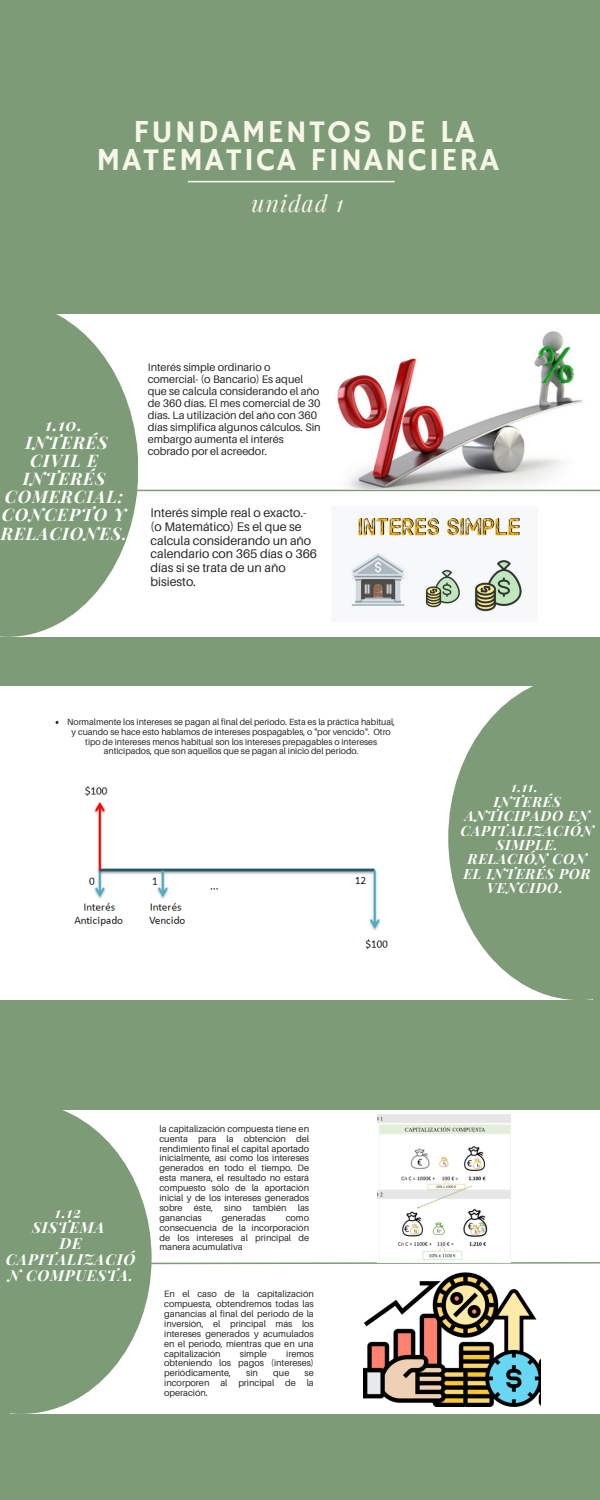
<style>
.page{position:relative;width:600px;height:1500px;background:#7d9b76}
.page>*{position:absolute;margin:0;border:0;box-sizing:border-box;transform-origin:0 0}
.t1{font:32px/28.5px "Hammersmith One";letter-spacing:.06em;color:#f6f6e9;text-align:center}
.t2{font:italic 23px "Playfair Display";letter-spacing:.05em;color:#f6f6e9}
.t3{font:italic 700 17.3px/18px "Playfair Display";letter-spacing:.05em;color:#fff;text-align:center}
.t4{font:italic 700 15.2px/15.8px "Playfair Display";letter-spacing:.05em;color:#fff;text-align:center}
.t5{font:italic 700 14.2px/14.4px "Playfair Display";letter-spacing:.05em;color:#fff;text-align:center}
.t6{font:12.5px/13.7px "Aileron";letter-spacing:-.005em;color:#272727}
.t7{font:10.9px/12px "Aileron";letter-spacing:-.005em;color:#272727}
.t8{font:9.2px/9.9px "Aileron";letter-spacing:-.005em;color:#272727;text-align:justify}
.t9{font:8.9px/9.6px "Aileron";letter-spacing:-.005em;color:#272727;text-align:center}
</style>
<div class="page">
<hr style="left:188px;top:181px;width:207px;height:1px;background:#fff">
<div style="left:0;top:314px;width:600px;height:323px;background:#fff"></div>
<svg style="left:0;top:314px;width:138px;height:323px;fill:#7d9b76"></svg>
<div style="left:10px;top:1110px;width:590px;height:304px;background:#fff"></div>
<svg style="left:10px;top:1110px;width:142px;height:304px;fill:#7d9b76"></svg>
<div style="left:0;top:686px;width:592px;height:314px;background:#fff"></div>
<svg style="left:448px;top:686px;width:145px;height:314px;fill:#7d9b76"></svg>
<hr style="left:104px;top:490px;width:496px;height:1px;background:#7d9b76">
<svg style="left:117px;top:1261px;width:483px;height:4px"></svg>
<img style="left:351px;top:516px;width:171px;height:96px">
<img style="left:337px;top:331px;width:246px;height:157px">
<img style="left:74px;top:786px;width:314px;height:163px">
<img style="left:377px;top:1114px;width:134px;height:148px">
<img style="left:363px;top:1272px;width:177px;height:135px">
<h1 class="t1" style="left:96px;top:119px;width:404px">FUNDAMENTOS DE LA<br>MATEMATICA FINANCIERA</h1>
<p class="t2" style="left:252px;top:187px;width:93px">unidad 1</p>
<h4 class="t3" style="left:1px;top:415px;width:128px">1.10.<br>INTERÉS<br>CIVIL E<br>INTERÉS<br>COMERCIAL:<br>CONCEPTO Y<br>RELACIONES.</h4>
<p class="t7" style="left:148px;top:361px;width:174px">Interés simple ordinario o comercial- (o Bancario) Es aquel que se calcula considerando el año de 360 días. El mes comercial de 30 días. La utilización del año con 360 días simplifica algunos cálculos. Sin embargo aumenta el interés cobrado por el acreedor.</p>
<p class="t6" style="left:151px;top:506px;width:168px">Interés simple real o exacto.- (o Matemático) Es el que se calcula considerando un año calendario con 365 días o 366 días si se trata de un año bisiesto.</p>
<p class="t9" style="left:67px;top:717px;width:330px">Normalmente los intereses se pagan al final del periodo. Esta es la práctica habitual, y cuando se hace esto hablamos de intereses pospagables, o "por vencido". Otro tipo de intereses menos habitual son los intereses prepagables o intereses anticipados, que son aquellos que se pagan al inicio del periodo.</p>
<p class="t5" style="left:461px;top:779px;width:134px">1.11.<br>INTERÉS<br>ANTICIPADO EN<br>CAPITALIZACIÓN<br>SIMPLE.<br>RELACIÓN CON<br>EL INTERÉS POR<br>VENCIDO.</p>
<p class="t4" style="left:6px;top:1203px;width:131px">1.12<br>SISTEMA<br>DE<br>CAPITALIZACIÓ<br>N COMPUESTA.</p>
<h4 class="t8" style="left:159px;top:1123px;width:151px">la capitalización compuesta tiene en cuenta para la obtención del rendimiento final el capital aportado inicialmente, así como los intereses generados en todo el tiempo. De esta manera, el resultado no estará compuesto sólo de la aportación inicial y de los intereses generados sobre éste, sino también las ganancias</h4>
<h4 class="t8" style="left:222px;top:1212px;width:45px">generadas</h4>
<h4 class="t8" style="left:159px;top:1212px;width:151px;text-indent:126px">como consecuencia de la incorporación de los intereses al principal de manera acumulativa</h4>
<p class="t8" style="left:164px;top:1289px;width:151px">En el caso de la capitalización compuesta, obtendremos todas las ganancias al final del periodo de la inversión, el principal más los intereses generados y acumulados en el periodo, mientras que en una capitalización</p>
<p class="t8" style="left:240px;top:1348px;width:29px">simple</p>
<p class="t8" style="left:164px;top:1348px;width:151px;text-indent:122px">iremos obteniendo los pagos (intereses) periódicamente,</p>
<p class="t8" style="left:246px;top:1368px;width:13px">sin</p>
<p class="t8" style="left:273px;top:1368px;width:18px">que</p>
<p class="t8" style="left:164px;top:1368px;width:151px;text-indent:140px">se incorporen al principal de la operación.</p>
</div>
